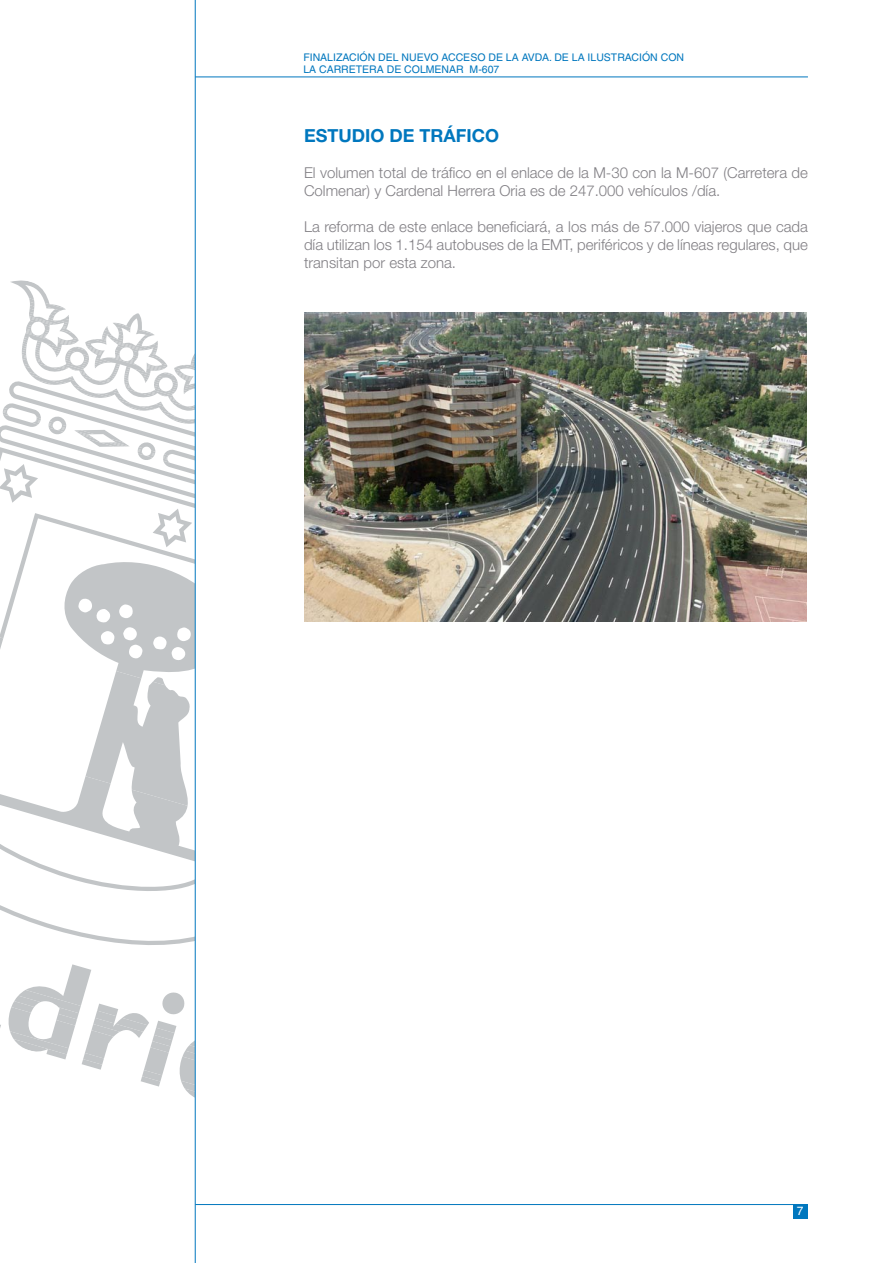
<style>
.page{position:relative;width:893px;height:1263px;background:#fff}
.page>*{position:absolute;margin:0;border:0;box-sizing:border-box;transform-origin:0 0}
.t1{font:700 18px "Helvetica Neue";color:#0077be}
.t2{font:300 15px/18px "Helvetica Neue";color:#817f84}
.t3{font:10.5px/12.6px "Helvetica";color:#0077be}
</style>
<div class="page">
<svg style="left:0;top:956px;width:195px;height:153px"></svg>
<svg style="left:0;top:548px;width:195px;height:408px"></svg>
<svg style="left:101px;top:631px;width:13px;height:14px"></svg>
<svg style="left:123px;top:627px;width:19px;height:31px"></svg>
<svg style="left:153px;top:627px;width:42px;height:33px"></svg>
<svg style="left:78px;top:598px;width:32px;height:25px"></svg>
<svg style="left:119px;top:604px;width:14px;height:15px"></svg>
<svg style="left:0;top:387px;width:195px;height:160px"></svg>
<svg style="left:10px;top:277px;width:185px;height:133px"></svg>
<div style="left:793px;top:1204px;width:15px;height:14px;background:#0077be"></div>
<hr style="left:195px;top:77px;width:613px;height:1px;background:#0077be">
<hr style="left:195px;top:1204px;width:613px;height:1px;background:#0077be">
<hr style="left:195px;top:0;width:1px;height:1263px;background:#0077be">
<img style="left:304px;top:313px;width:503px;height:308px">
<p class="t3" style="left:303px;top:51px;width:382px">FINALIZACIÓN DEL NUEVO ACCESO DE LA AVDA. DE LA ILUSTRACIÓN CON<br>LA CARRETERA DE COLMENAR M-607</p>
<p class="t1" style="left:304px;top:124px;width:196px">ESTUDIO DE TRÁFICO</p>
<p class="t2" style="left:304px;top:163px;width:505px">El volumen total de tráfico en el enlace de la M-30 con la M-607 (Carretera de<br>Colmenar) y Cardenal Herrera Oria es de 247.000 vehículos /día.</p>
<p class="t2" style="left:304px;top:217px;width:505px;text-align:justify">La reforma de este enlace beneficiará, a los más de 57.000 viajeros que cada día utilizan los 1.154 autobuses de la EMT, periféricos y de líneas regulares, que transitan por esta zona.</p>
</div>
